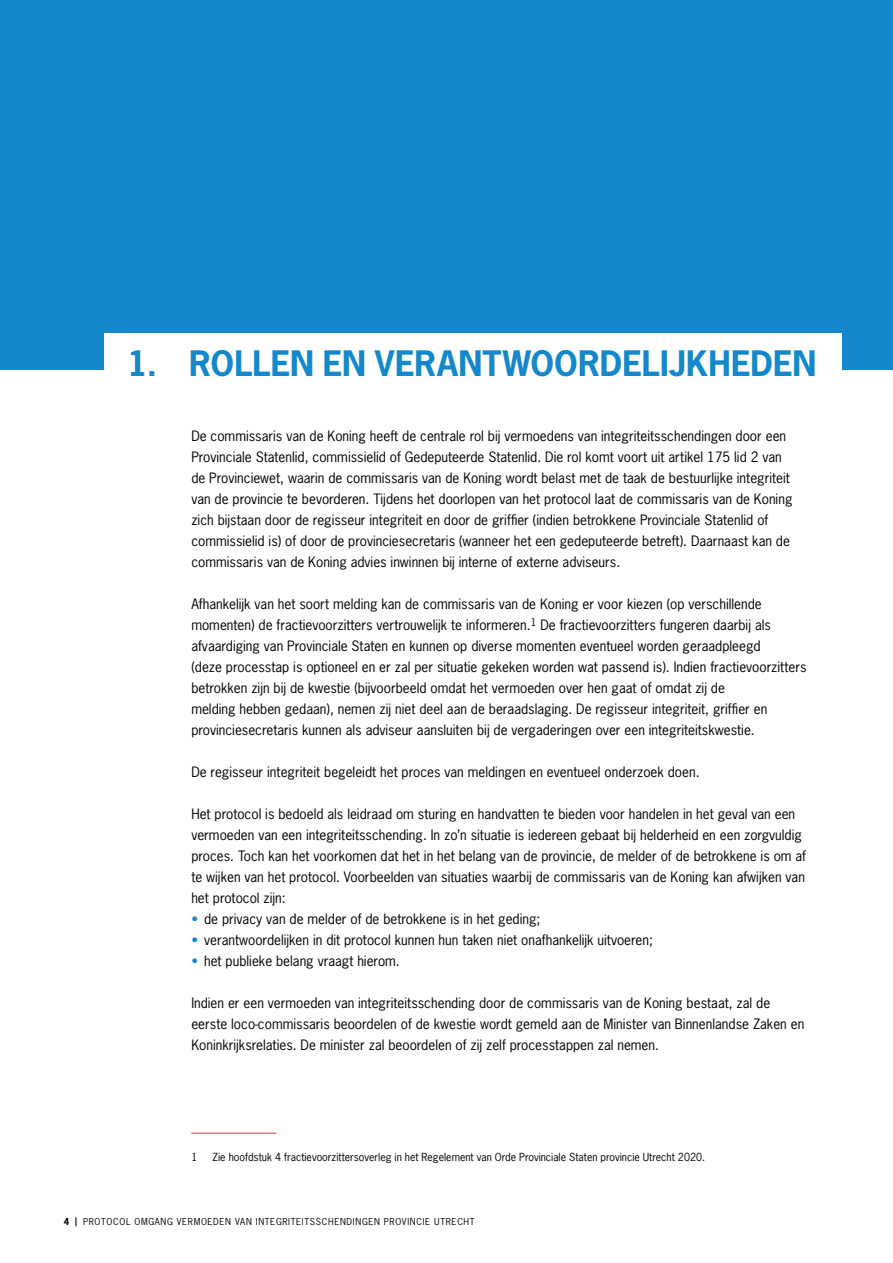
<style>
.page{position:relative;width:893px;height:1263px;background:#fff}
.page>*{position:absolute;margin:0;border:0;box-sizing:border-box;transform-origin:0 0}
.H1_genummerd{font:700 33px "News Gothic Std";color:#1488ca}
.Brood{font:13.5px/21px "News Gothic Std";color:#000}
.Voetnoot_z_inspring{font:10.5px "News Gothic Std";color:#000}
.t1{font:9px "News Gothic Std";letter-spacing:.075em;color:#000}
.s1{color:#1488ca}
.s2{font-weight:700}
</style>
<div class="page">
<div style="left:0;top:0;width:893px;height:370px;background:#1488ca"></div>
<div style="left:104px;top:333px;width:738px;height:54px;background:#fff"></div>
<hr style="left:191px;top:1133px;width:85px;height:1px;background:#e63329">
<h1 class="H1_genummerd" style="left:128px;top:341px;width:690px">1. ROLLEN EN VERANTWOORDELIJKHEDEN</h1>
<p class="Brood" style="left:191px;top:425px;width:603px">De commissaris van de Koning heeft de centrale rol bij vermoedens van integriteitsschendingen door een Provinciale Statenlid, commissielid of Gedeputeerde Statenlid. Die rol komt voort uit artikel 175 lid 2 van de Provinciewet, waarin de commissaris van de Koning wordt belast met de taak de bestuurlijke integriteit van de provincie te bevorderen. Tijdens het doorlopen van het protocol laat de commissaris van de Koning zich bijstaan door de regisseur integriteit en door de griffier (indien betrokkene Provinciale Statenlid of commissielid is) of door de provinciesecretaris (wanneer het een gedeputeerde betreft). Daarnaast kan de commissaris van de Koning advies inwinnen bij interne of externe adviseurs.</p>
<p class="Brood" style="left:191px;top:593px;width:617px">Afhankelijk van het soort melding kan de commissaris van de Koning er voor kiezen (op verschillende momenten) de fractievoorzitters vertrouwelijk te informeren.<sup>1</sup> De fractievoorzitters fungeren daarbij als afvaardiging van Provinciale Staten en kunnen op diverse momenten eventueel worden geraadpleegd<br>(deze processtap is optioneel en er zal per situatie gekeken worden wat passend is). Indien fractievoorzitters betrokken zijn bij de kwestie (bijvoorbeeld omdat het vermoeden over hen gaat of omdat zij de<br>melding hebben gedaan), nemen zij niet deel aan de beraadslaging. De regisseur integriteit, griffier en provinciesecretaris kunnen als adviseur aansluiten bij de vergaderingen over een integriteitskwestie.</p>
<p class="Brood" style="left:191px;top:761px;width:510px">De regisseur integriteit begeleidt het proces van meldingen en eventueel onderzoek doen.</p>
<p class="Brood" style="left:191px;top:803px;width:616px">Het protocol is bedoeld als leidraad om sturing en handvatten te bieden voor handelen in het geval van een vermoeden van een integriteitsschending. In zo’n situatie is iedereen gebaat bij helderheid en een zorgvuldig proces. Toch kan het voorkomen dat het in het belang van de provincie, de melder of de betrokkene is om af te wijken van het protocol. Voorbeelden van situaties waarbij de commissaris van de Koning kan afwijken van het protocol zijn:</p>
<p class="Brood" style="left:191px;top:908px;width:351px"><span class="s1">•</span> de privacy van de melder of de betrokkene is in het geding;</p>
<p class="Brood" style="left:191px;top:929px;width:463px"><span class="s1">•</span> verantwoordelijken in dit protocol kunnen hun taken niet onafhankelijk uitvoeren;</p>
<p class="Brood" style="left:191px;top:950px;width:210px"><span class="s1">•</span> het publieke belang vraagt hierom.</p>
<p class="Brood" style="left:191px;top:992px;width:614px">Indien er een vermoeden van integriteitsschending door de commissaris van de Koning bestaat, zal de eerste loco-commissaris beoordelen of de kwestie wordt gemeld aan de Minister van Binnenlandse Zaken en<br>Koninkrijksrelaties. De minister zal beoordelen of zij zelf processtappen zal nemen.</p>
<p class="Voetnoot_z_inspring" style="left:191px;top:1150px;width:8px">1</p>
<p class="Voetnoot_z_inspring" style="left:213px;top:1150px;width:494px">Zie hoofdstuk 4 fractievoorzittersoverleg in het Regelement van Orde Provinciale Staten provincie Utrecht 2020.</p>
<p class="t1" style="left:64px;top:1215px;width:412px"><span class="s2">4 |</span> PROTOCOL OMGANG VERMOEDEN VAN INTEGRITEITSSCHENDINGEN PROVINCIE UTRECHT</p>
</div>
